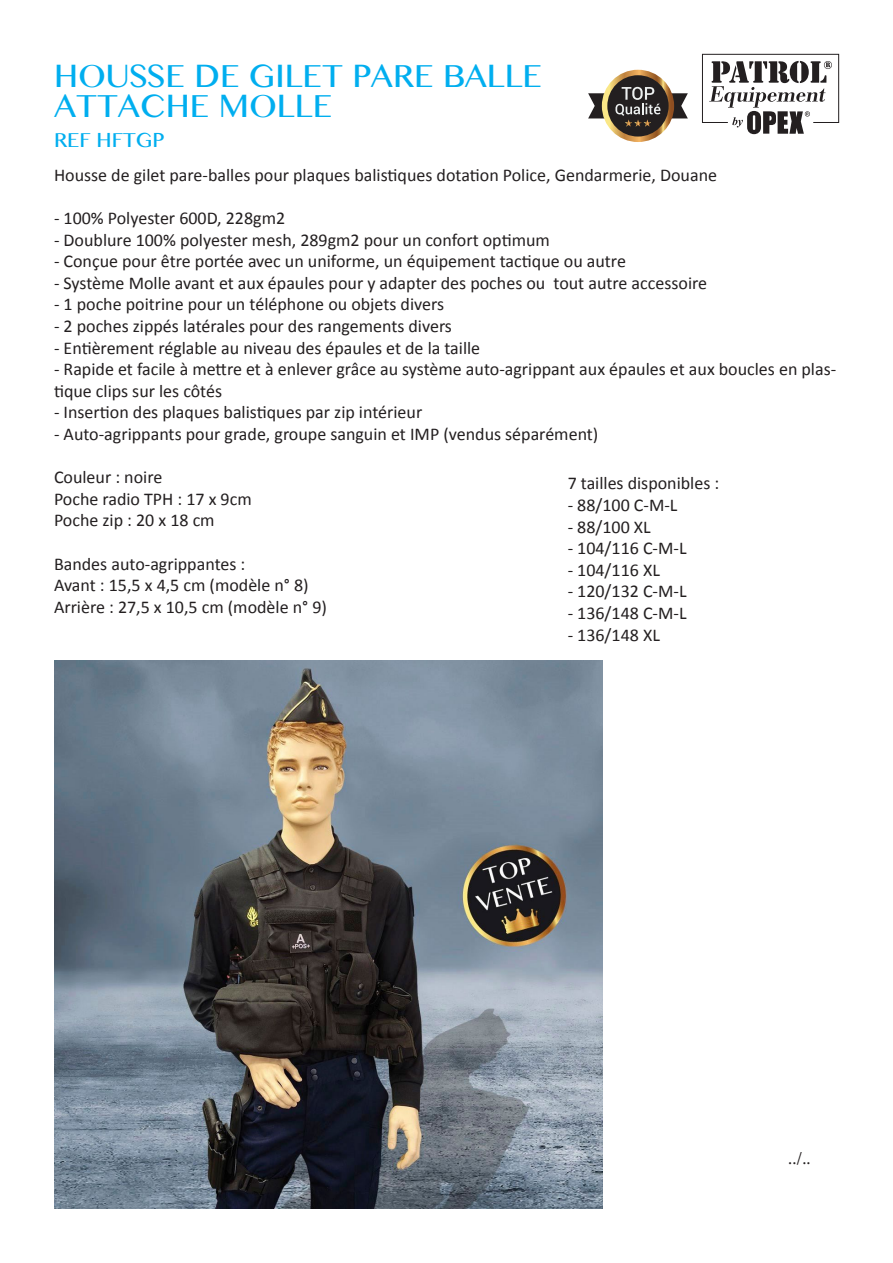
<style>
.page{position:relative;width:893px;height:1263px;background:#fff}
.page>*{position:absolute;margin:0;border:0;box-sizing:border-box;transform-origin:0 0}
.t1{font:28.5px/30px "Bangla MN";color:#00aeef}
.t2{font:18px/21.6px "Calibri";color:#231f20}
.t3{font:18px "Bangla MN";color:#00aeef}
.t4{font:18px "Minion Pro";color:#231f20}
.t5{font:italic 700 11.85px "Times New Roman";color:#231f20;scale:.88 1}
</style>
<div class="page">
<svg style="left:602px;top:70px;width:72px;height:72px"></svg>
<div style="left:607px;top:75px;width:62px;height:62px;background:#231f20;border-radius:50%"></div>
<svg style="left:588px;top:87px;width:100px;height:40px"></svg>
<svg style="left:702px;top:54px;width:137px;height:80px"></svg>
<img style="left:54px;top:660px;width:548px;height:549px">
<p class="t1" style="left:54px;top:61px;width:489px">HOUSSE DE GILET PARE BALLE<br>ATTACHE MOLLE</p>
<p class="t3" style="left:54px;top:127px;width:112px">REF HFTGP</p>
<p class="t2" style="left:54px;top:164px;width:665px">Housse de gilet pare-balles pour plaques balistiques dotation Police, Gendarmerie, Douane</p>
<p class="t2" style="left:54px;top:207px;width:233px">- 100% Polyester 600D, 228gm2</p>
<p class="t2" style="left:54px;top:229px;width:497px">- Doublure 100% polyester mesh, 289gm2 pour un confort optimum</p>
<p class="t2" style="left:54px;top:250px;width:573px">- Conçue pour être portée avec un uniforme, un équipement tactique ou autre</p>
<p class="t2" style="left:54px;top:272px;width:655px">- Système Molle avant et aux épaules pour y adapter des poches ou tout autre accessoire</p>
<p class="t2" style="left:54px;top:294px;width:392px">- 1 poche poitrine pour un téléphone ou objets divers</p>
<p class="t2" style="left:54px;top:315px;width:399px">- 2 poches zippés latérales pour des rangements divers</p>
<p class="t2" style="left:54px;top:337px;width:428px">- Entièrement réglable au niveau des épaules et de la taille</p>
<p class="t2" style="left:54px;top:358px;width:784px">- Rapide et facile à mettre et à enlever grâce au système auto-agrippant aux épaules et aux boucles en plas&shy;tique clips sur les côtés</p>
<p class="t2" style="left:54px;top:402px;width:370px">- Insertion des plaques balistiques par zip intérieur</p>
<p class="t2" style="left:54px;top:423px;width:546px">- Auto-agrippants pour grade, groupe sanguin et IMP (vendus séparément)</p>
<p class="t2" style="left:54px;top:466px;width:110px">Couleur : noire</p>
<p class="t2" style="left:54px;top:488px;width:199px">Poche radio TPH : 17 x 9cm</p>
<p class="t2" style="left:54px;top:510px;width:162px">Poche zip : 20 x 18 cm</p>
<p class="t2" style="left:54px;top:553px;width:193px">Bandes auto-agrippantes :</p>
<p class="t2" style="left:54px;top:574px;width:256px">Avant : 15,5 x 4,5 cm (modèle n° 8)</p>
<p class="t2" style="left:54px;top:596px;width:274px">Arrière : 27,5 x 10,5 cm (modèle n° 9)</p>
<p class="t5" style="left:367px;top:168px;width:25px">TOP</p>
<p class="t2" style="left:568px;top:473px;width:153px">7 tailles disponibles :</p>
<p class="t2" style="left:568px;top:494px;width:111px">- 88/100 C-M-L</p>
<p class="t2" style="left:568px;top:516px;width:85px">- 88/100 XL</p>
<p class="t2" style="left:568px;top:537px;width:120px">- 104/116 C-M-L</p>
<p class="t2" style="left:568px;top:559px;width:94px">- 104/116 XL</p>
<p class="t2" style="left:568px;top:581px;width:120px">- 120/132 C-M-L</p>
<p class="t2" style="left:568px;top:602px;width:120px">- 136/148 C-M-L</p>
<p class="t2" style="left:568px;top:624px;width:94px">- 136/148 XL</p>
<p class="t4" style="left:788px;top:1146px;width:24px">../..</p>
</div>
